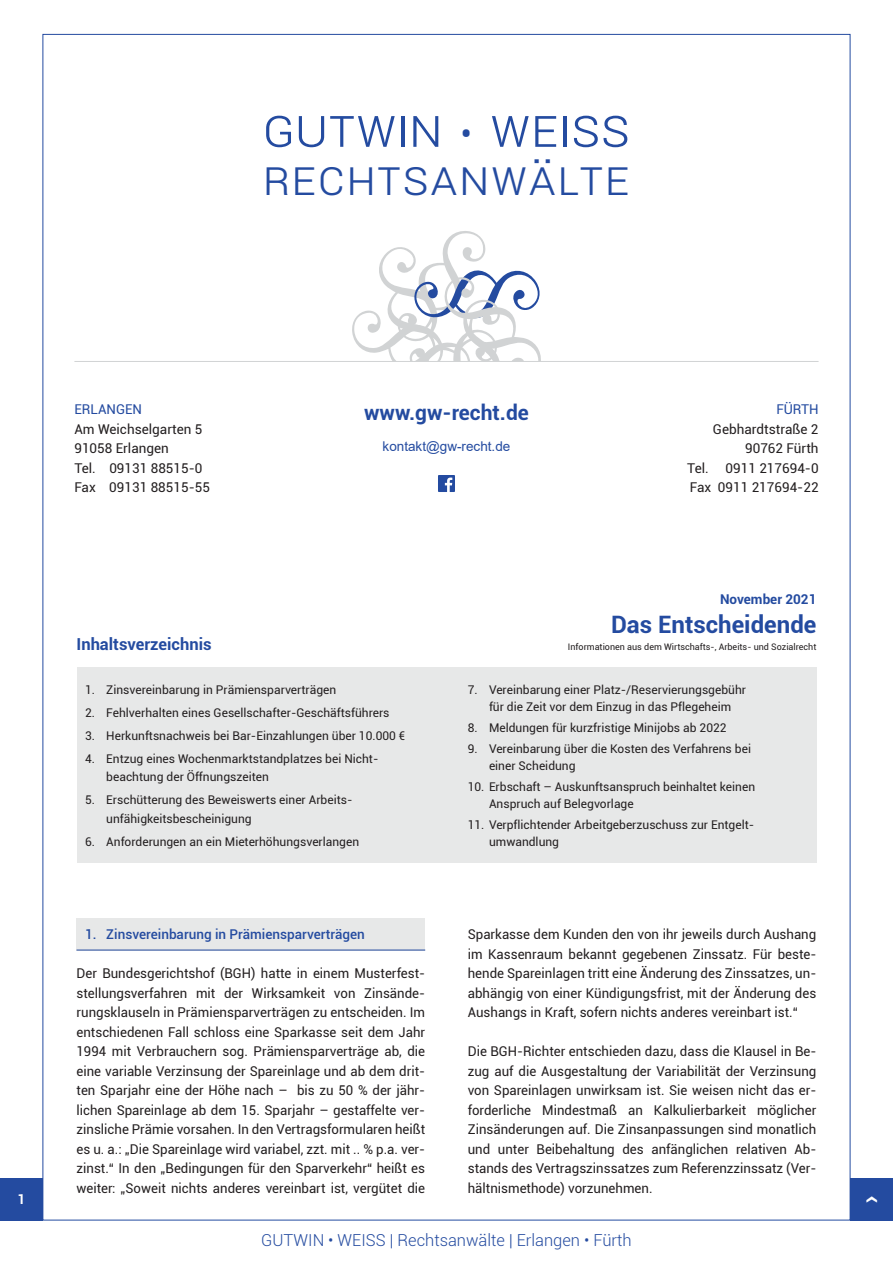
<style>
.page{position:relative;width:893px;height:1263px;background:#fff}
.page>*{position:absolute;margin:0;border:0;box-sizing:border-box;transform-origin:0 0}
.t1{font:300 54px "Roboto";color:#244ba0}
.t2{font:300 48.6px "Roboto";letter-spacing:.02em;color:#244ba0}
.t3{font:700 27px "Roboto";color:#fff}
.t4{font:700 24px "Roboto";color:#244ba0}
.t5{font:700 21px "Roboto";color:#244ba0}
.t6{font:300 16.5px "Roboto";color:#244ba0}
.t7{font:700 16.5px "Roboto";color:#244ba0}
.t8{font:13.5px/19.5px "Roboto";color:#231f20;text-align:justify}
.t9{font:500 13.5px "Roboto";color:#244ba0}
.t10{font:13.5px "Arial";color:#244ba0}
.t11{font:13.5px "Roboto";color:#244ba0}
.t12{font:700 13.5px "Roboto";color:#244ba0}
.t13{font:700 13.5px "Roboto";color:#fff}
.t14{font:12px/17px "Roboto";color:#231f20}
.t15{font:9px "Roboto";color:#231f20}
.s1{font-size:37.8px}
</style>
<div class="page">
<div style="left:0;top:1178px;width:43px;height:42px;background:#244ba0"></div>
<div style="left:850px;top:1178px;width:43px;height:42px;background:#244ba0"></div>
<div style="left:77px;top:918px;width:348px;height:33px;background:#e7e8e8"></div>
<hr style="left:77px;top:950px;width:348px;height:1px;background:#244ba0">
<svg style="left:438px;top:475px;width:17px;height:17px"></svg>
<div style="left:77px;top:668px;width:739px;height:195px;background:#e7e8e8"></div>
<svg style="left:352px;top:231px;width:189px;height:130px"></svg>
<hr style="left:74px;top:361px;width:745px;height:1px;background:#d1d3d4">
<h1 class="t1" style="left:263px;top:90px;width:369px">GUTWIN <span class="s1">•</span> WEISS</h1>
<h2 class="t2" style="left:263px;top:144px;width:369px">RECHTSANWÄLTE</h2>
<p class="t11" style="left:74px;top:400px;width:69px">ERLANGEN</p>
<p class="t8" style="left:74px;top:419px;width:137px;text-align:left">Am Weichselgarten 5<br>91058 Erlangen<br>Tel. 09131 88515-0<br>Fax 09131 88515-55</p>
<p class="t7" style="left:77px;top:632px;width:137px">Inhaltsverzeichnis</p>
<h3 class="t5" style="left:364px;top:397px;width:166px">www.gw-recht.de</h3>
<p class="t10" style="left:383px;top:437px;width:129px">kontakt@gw-recht.de</p>
<p class="t11" style="left:776px;top:400px;width:44px">FÜRTH</p>
<p class="t8" style="left:687px;top:418px;width:133px;text-align:right">Gebhardtstraße 2<br>90762 Fürth<br>Tel. 0911 217694-0<br>Fax 0911 217694-22</p>
<p class="t12" style="left:720px;top:590px;width:98px">November 2021</p>
<h3 class="t4" style="left:611px;top:608px;width:207px">Das Entscheidende</h3>
<p class="t15" style="left:568px;top:640px;width:250px">Informationen aus dem Wirtschafts-, Arbeits- und Sozialrecht</p>
<p class="t14" style="left:85px;top:680px;width:253px">1. Zinsvereinbarung in Prämiensparverträgen</p>
<p class="t14" style="left:85px;top:703px;width:306px">2. Fehlverhalten eines Gesellschafter-Geschäftsführers</p>
<p class="t14" style="left:85px;top:726px;width:322px">3. Herkunftsnachweis bei Bar-Einzahlungen über 10.000 €</p>
<p class="t14" style="left:106px;top:749px;width:274px;line-height:18.8px;text-indent:-21px">4. Entzug eines Wochenmarktstandplatzes bei Nicht&shy;beachtung der Öffnungszeiten</p>
<p class="t14" style="left:106px;top:790px;width:248px;line-height:18.8px;text-indent:-21px">5. Erschütterung des Beweiswerts einer Arbeits&shy;unfähigkeitsbescheinigung</p>
<p class="t14" style="left:85px;top:833px;width:276px">6. Anforderungen an ein Mieterhöhungsverlangen</p>
<p class="t14" style="left:468px;top:680px;width:280px;text-align:center">7. Vereinbarung einer Platz-/Reservierungsgebühr für die Zeit vor dem Einzug in das Pflegeheim</p>
<p class="t14" style="left:468px;top:719px;width:260px">8. Meldungen für kurzfristige Minijobs ab 2022</p>
<p class="t14" style="left:489px;top:740px;width:263px;text-indent:-21px">9. Vereinbarung über die Kosten des Verfahrens bei einer Scheidung</p>
<p class="t14" style="left:489px;top:778px;width:268px;text-indent:-21px">10. Erbschaft – Auskunftsanspruch beinhaltet keinen<br>Anspruch auf Belegvorlage</p>
<p class="t14" style="left:489px;top:816px;width:267px;text-indent:-21px">11. Verpflichtender Arbeitgeberzuschuss zur Entgelt&shy;umwandlung</p>
<p class="t8" style="left:468px;top:924px;width:350px">Sparkasse dem Kunden den von ihr jeweils durch Aushang im Kassenraum bekannt gegebenen Zinssatz. Für beste&shy;hende Spareinlagen tritt eine Änderung des Zinssatzes, un&shy;abhängig von einer Kündigungsfrist, mit der Änderung des Aushangs in Kraft, sofern nichts anderes vereinbart ist.“</p>
<p class="t8" style="left:468px;top:1041px;width:350px">Die BGH-Richter entschieden dazu, dass die Klausel in Be&shy;zug auf die Ausgestaltung der Variabilität der Verzinsung von Spareinlagen unwirksam ist. Sie weisen nicht das er&shy;forderliche Mindestmaß an Kalkulierbarkeit möglicher Zinsänderungen auf. Die Zinsanpassungen sind monatlich und unter Beibehaltung des anfänglichen relativen Ab&shy;stands des Vertragszinssatzes zum Referenzzinssatz (Ver&shy;hältnismethode) vorzunehmen.</p>
<p class="t9" style="left:85px;top:925px;width:281px">1. Zinsvereinbarung in Prämiensparverträgen</p>
<p class="t8" style="left:77px;top:963px;width:350px">Der Bundesgerichtshof (BGH) hatte in einem Musterfest&shy;stellungsverfahren mit der Wirksamkeit von Zinsände&shy;rungsklauseln in Prämiensparverträgen zu entscheiden. Im entschiedenen Fall schloss eine Sparkasse seit dem Jahr 1994 mit Verbrauchern sog. Prämiensparverträge ab, die eine variable Verzinsung der Spareinlage und ab dem drit&shy;ten Sparjahr eine der Höhe nach – bis zu 50 % der jähr&shy;lichen Spareinlage ab dem 15. Sparjahr – gestaffelte ver&shy;zinsliche Prämie vorsahen. In den Vertragsformularen heißt es u. a.: „Die Spareinlage wird variabel, zzt. mit .. % p.a. ver&shy;zinst.“ In den „Bedingungen für den Sparverkehr“ heißt es weiter: „Soweit nichts anderes vereinbart ist, vergütet die</p>
<p class="t13" style="left:17px;top:1190px;width:9px">1</p>
<h3 class="t3" style="left:893px;top:1195px;width:10px;rotate:90deg">‹</h3>
<p class="t6" style="left:261px;top:1228px;width:372px">GUTWIN • WEISS | Rechtsanwälte | Erlangen • Fürth</p>
</div>
